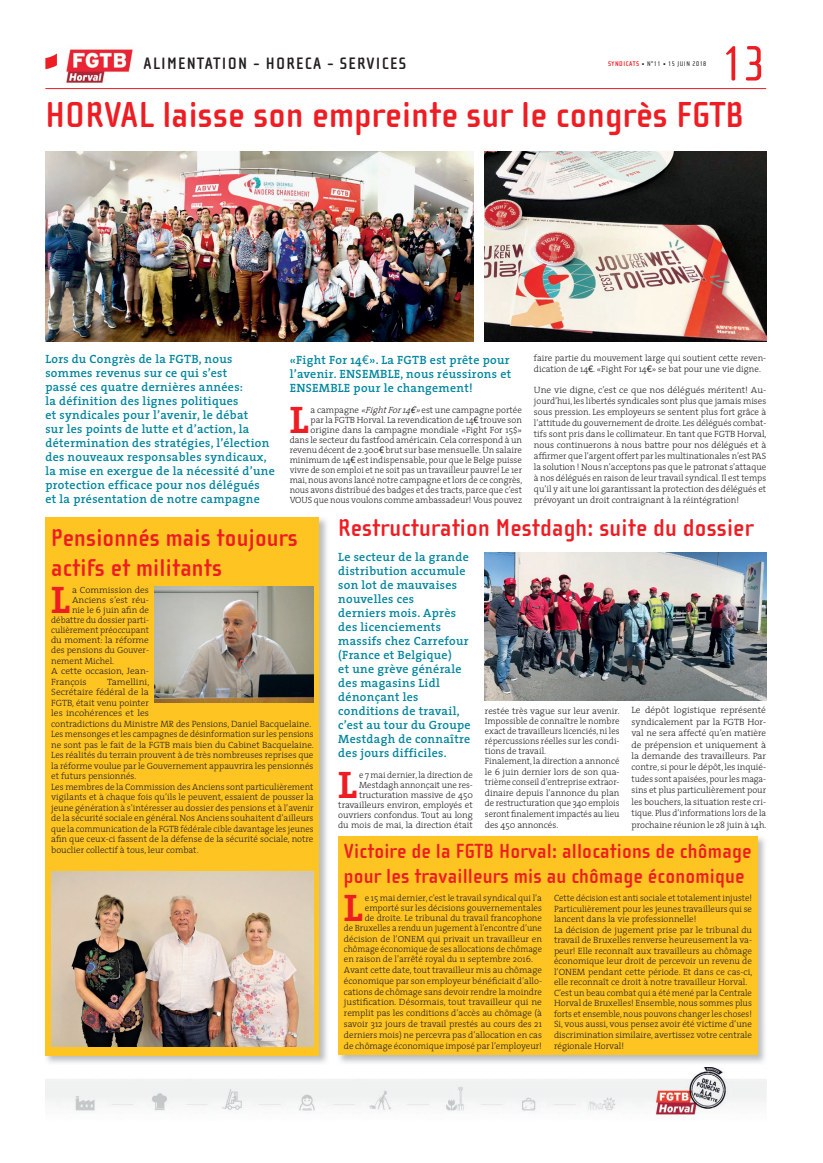
<style>
.page{position:relative;width:823px;height:1163px;background:#fff}
.page>*{position:absolute;margin:0;border:0;box-sizing:border-box;transform-origin:0 0}
.t1{font:51px "Cholla Sans";color:#ee1d23}
.t2{font:38.6px "The Serif Bold Caps";color:#ee1d23}
.t3{font:700 37px "Cholla Sans";letter-spacing:.01em;color:#ee1d23}
.t4{font:700 25px/30px "Cholla Sans";letter-spacing:.01em;color:#ee1d23}
.t5{font:700 21px/25.2px "Cholla Sans";letter-spacing:.01em;color:#ee1d23}
.t6{font:700 17px "Cholla Sans";letter-spacing:.075em;color:#231f20}
.t7{font:600 12px/14px "The Serif";letter-spacing:.025em;color:#00879f}
.t8{font:300 9.1px/10.5px "The Serif";color:#231f20;scale:1.05 1}
.t9{font:300 9.1px/10.5px "The Serif";color:#231f20;scale:.96 1}
.t10{font:300 9.1px/11px "The Serif";color:#231f20;text-align:justify;scale:1.04 1}
.t11{font:300 9.1px/10.8px "The Serif";color:#231f20;text-align:justify}
.t12{font:300 9px/10.1px "The Serif";color:#231f20;text-align:right}
.t13{font:300 9px "The Serif";color:#231f20;scale:.95 1}
.t14{font:300 9px "The Serif";color:#231f20;scale:1.04 1}
.t15{font:300 9px "The Serif";color:#231f20;scale:1.05 1}
.t16{font:7px "Cholla Sans";letter-spacing:.075em;color:#231f20}
.s1{font-weight:700;color:#ee1d23}
.s2{font-family:"Linotype Euro Font Gto P";font-weight:400}
.s3{font-style:italic}
.s4{font-family:"Linotype Euro Font Gto P";font-weight:400;font-style:italic}
</style>
<div class="page">
<hr style="left:45px;top:88px;width:720px;height:1px;background:#ee1d23">
<svg style="left:45px;top:53px;width:12px;height:16px"></svg>
<img style="left:66px;top:49px;width:67px;height:34px">
<img style="left:45px;top:1067px;width:720px;height:48px">
<img style="left:45px;top:151px;width:428px;height:190px">
<img style="left:484px;top:151px;width:281px;height:190px">
<img style="left:484px;top:552px;width:281px;height:149px">
<img style="left:338px;top:836px;width:427px;height:227px">
<div style="left:338px;top:836px;width:419px;height:218px;background:#fec422"></div>
<img style="left:45px;top:518px;width:282px;height:545px">
<div style="left:45px;top:517px;width:274px;height:537px;background:#fec422"></div>
<img style="left:51px;top:871px;width:262px;height:175px">
<img style="left:154px;top:586px;width:159px;height:116px">
<h1 class="t1" style="left:720px;top:36px;width:46px">13</h1>
<h3 class="t6" style="left:143px;top:54px;width:264px">ALIMENTATION - HORECA - SERVICES</h3>
<h3 class="t3" style="left:45px;top:94px;width:699px">HORVAL laisse son empreinte sur le congrès FGTB</h3>
<p class="t16" style="left:607px;top:60px;width:100px"><span class="s1">SYNDICATS</span> • N°11 • 15 JUIN 2018</p>
<p class="t7" style="left:45px;top:352px;width:231px">Lors du Congrès de la FGTB, nous sommes revenus sur ce qui s’est<br>passé ces quatre dernières années:<br>la définition des lignes politiques<br>et syndicales pour l’avenir, le débat<br>sur les points de lutte et d’action, la détermination des stratégies, l’élection des nouveaux responsables syndicaux, la mise en exergue de la nécessité d’une protection efficace pour nos délégués<br>et la présentation de notre campagne</p>
<h3 class="t7" style="left:289px;top:353px;width:223px">«Fight For 14<span class="s2">E</span>». La FGTB est prête pour l’avenir. ENSEMBLE, nous réussirons et<br>ENSEMBLE pour le changement!</h3>
<p class="t12" style="left:533px;top:352px;width:233px;line-height:10.5px;text-align:left">faire partie du mouvement large qui soutient cette reven&shy;dication de 14<span class="s2">E</span>. «Fight For 14<span class="s2">E</span>» se bat pour une vie digne.</p>
<p class="t10" style="left:533px;top:384px;width:225px">Une vie digne, c’est ce que nos délégués méritent! Au&shy;jourd’hui, les libertés syndicales sont plus que jamais mises sous pression. Les employeurs se sentent plus fort grâce à l’attitude du gouvernement de droite. Les délégués combat&shy;tifs sont pris dans le collimateur. En tant que FGTB Horval, nous continuerons à nous battre pour nos délégués et à affirmer que l’argent offert par les multinationales n’est PAS la solution ! Nous n’acceptons pas que le patronat s’attaque à nos délégués en raison de leur travail syndical. Il est temps qu’il y ait une loi garantissant la protection des délégués et prévoyant un droit contraignant à la réintégration!</p>
<h3 class="t4" style="left:338px;top:512px;width:416px">Restructuration Mestdagh: suite du dossier</h3>
<p class="t7" style="left:338px;top:549px;width:134px">Le secteur de la grande distribution accumule son lot de mauvaises nouvelles ces<br>derniers mois. Après des licenciements massifs chez Carrefour (France et Belgique)<br>et une grève générale des magasins Lidl dénonçant les conditions de travail, c’est au tour du Groupe<br>Mestdagh de connaître des jours difficiles.</p>
<h2 class="t2" style="left:338px;top:752px;width:20px">L</h2>
<p class="t12" style="left:289px;top:404px;width:234px">a campagne <span class="s3">«FightFor14</span><span class="s4">e</span><span class="s3">»</span>est une campagne portée<br>par la FGTB Horval. La revendication de 14<span class="s2">E</span> trouve son origine dans la campagne mondiale «Fight For 15$» dans le secteur du fastfood américain. Cela correspond à un revenu décent de 2.300<span class="s2">E</span> brut sur base mensuelle. Un salaire minimum de 14<span class="s2">E</span> est indispensable, pour que le Belge puisse vivre de son emploi et ne soit pas un travailleur pauvre! Le 1er mai, nous avons lancé notre campagne et lors de ce congrès, nous avons distribué des badges et des tracts, parce que c’est VOUS que nous voulons comme ambassadeur! Vous pouvez</p>
<h2 class="t2" style="left:289px;top:387px;width:20px">L</h2>
<h3 class="t4" style="left:51px;top:523px;width:248px">Pensionnés mais toujours actifs et militants</h3>
<h2 class="t2" style="left:51px;top:568px;width:20px">L</h2>
<p class="t14" style="left:72px;top:583px;width:75px">a Commission des</p>
<p class="t15" style="left:72px;top:593px;width:75px">Anciens s’est réu-</p>
<p class="t12" style="left:72px;top:605px;width:78px">nie le 6 juin afin de</p>
<p class="t12" style="left:51px;top:615px;width:99px">débattre du dossier parti-</p>
<p class="t12" style="left:51px;top:625px;width:99px">culièrement préoccupant</p>
<p class="t14" style="left:51px;top:633px;width:95px">du moment: la réforme</p>
<p class="t12" style="left:51px;top:645px;width:99px">des pensions du Gouver-</p>
<p class="t12" style="left:51px;top:655px;width:64px">nement Michel.</p>
<p class="t8" style="left:51px;top:665px;width:95px">A cette occasion, Jean-<br>François</p>
<p class="t8" style="left:51px;top:675px;width:251px;text-indent:56px">Tamellini,<br>Secrétaire fédéral de la<br>FGTB, était venu pointer<br>les incohérences et les<br>contradictions du Ministre MR des Pensions, Daniel Bacquelaine.<br>Les mensonges et les campagnes de désinformation sur les pensions ne sont pas le fait de la FGTB mais bien du Cabinet Bacquelaine.<br>Les réalités du terrain prouvent à de très nombreuses reprises que la réforme voulue par le Gouvernement appauvrira les pensionnés et futurs pensionnés.<br>Les membres de la Commission des Anciens sont particulièrement vigilants et à chaque fois qu’ils le peuvent, essaient de pousser la jeune génération à s’intéresser au dossier des pensions et à l’avenir de la sécurité sociale en général. Nos Anciens souhaitent d’ailleurs que la communication de la FGTB fédérale cible davantage les jeunes afin que ceux-ci fassent de la défense de la sécurité sociale, notre bouclier collectif à tous, leur combat.</p>
<p class="t8" style="left:631px;top:704px;width:130px;line-height:11.4px;text-align:justify">Le dépôt logistique représenté syndicalement par la FGTB Hor&shy;val ne sera affecté qu’en matière de prépension et uniquement à la demande des travailleurs. Par contre, si pour le dépôt, les inquié&shy;tudes sont apaisées, pour les maga&shy;sins et plus particulièrement pour les bouchers, la situation reste cri&shy;tique. Plus d’informations lors de la prochaine réunion le 28 juin à 14h.</p>
<h3 class="t5" style="left:344px;top:838px;width:409px">Victoire de la FGTB Horval: allocations de chômage pour les travailleurs mis au chômage économique</h3>
<h2 class="t2" style="left:344px;top:875px;width:20px">L</h2>
<p class="t12" style="left:364px;top:892px;width:178px">e 15 mai dernier, c’est le travail syndical qui l’a</p>
<p class="t12" style="left:484px;top:705px;width:136px;text-align:justify">restée très vague sur leur avenir.<br>Impossible de connaître le nombre exact de travailleurs licenciés, ni les répercussions réelles sur les condi&shy;tions de travail.</p>
<p class="t11" style="left:484px;top:755px;width:136px;line-height:10.5px">Finalement, la direction a annoncé le 6 juin dernier lors de son qua&shy;trième conseil d’entreprise extraor&shy;dinaire depuis l’annonce du plan de restructuration que 340 emplois seront finalement impactés au lieu des 450 annoncés.</p>
<p class="t12" style="left:338px;top:769px;width:136px">e 7 mai dernier, la direction de<br>Mestdagh annonçait une res&shy;tructuration massive de 450 travailleurs environ, employés et ouvriers confondus. Tout au long du mois de mai, la direction était</p>
<p class="t9" style="left:553px;top:892px;width:208px">Cette décision est anti sociale et totalement injuste!<br>Particulièrement pour les jeunes travailleurs qui se lancent dans la vie professionnelle!<br>La décision de jugement prise par le tribunal du travail de Bruxelles renverse heureusement la va&shy;peur! Elle reconnaît aux travailleurs au chômage économique leur droit de percevoir un revenu de l’ONEM pendant cette période. Et dans ce cas-ci, elle reconnaît ce droit à notre travailleur Horval.<br>C’est un beau combat qui a été mené par la Centrale Horval de Bruxelles! Ensemble, nous sommes plus forts et ensemble, nous pouvons changer les choses!<br>Si, vous aussi, vous pensez avoir été victime d’une discrimination similaire, avertissez votre centrale régionale Horval!</p>
<p class="t12" style="left:364px;top:902px;width:178px">emporté sur les décisions gouvernementales</p>
<p class="t12" style="left:364px;top:912px;width:178px">de droite. Le tribunal du travail francophone</p>
<p class="t12" style="left:344px;top:922px;width:199px">de Bruxelles a rendu un jugement à l’encontre d’une</p>
<p class="t12" style="left:344px;top:933px;width:199px">décision de l’ONEM qui privait un travailleur en</p>
<p class="t13" style="left:344px;top:941px;width:210px">chômage économique de ses allocations de chômage</p>
<p class="t12" style="left:344px;top:953px;width:190px">en raison de l’arrêté royal du 11 septembre 2016.</p>
<p class="t11" style="left:344px;top:964px;width:199px">Avant cette date, tout travailleur mis au chômage économique par son employeur bénéficiait d’allo&shy;cations de chômage sans devoir rendre la moindre justification. Désormais, tout travailleur qui ne remplit pas les conditions d’accès au chômage (à savoir 312 jours de travail prestés au cours des 21 derniers mois) ne percevra pas d’allocation en cas de chômage économique imposé par l’employeur!</p>
</div>
